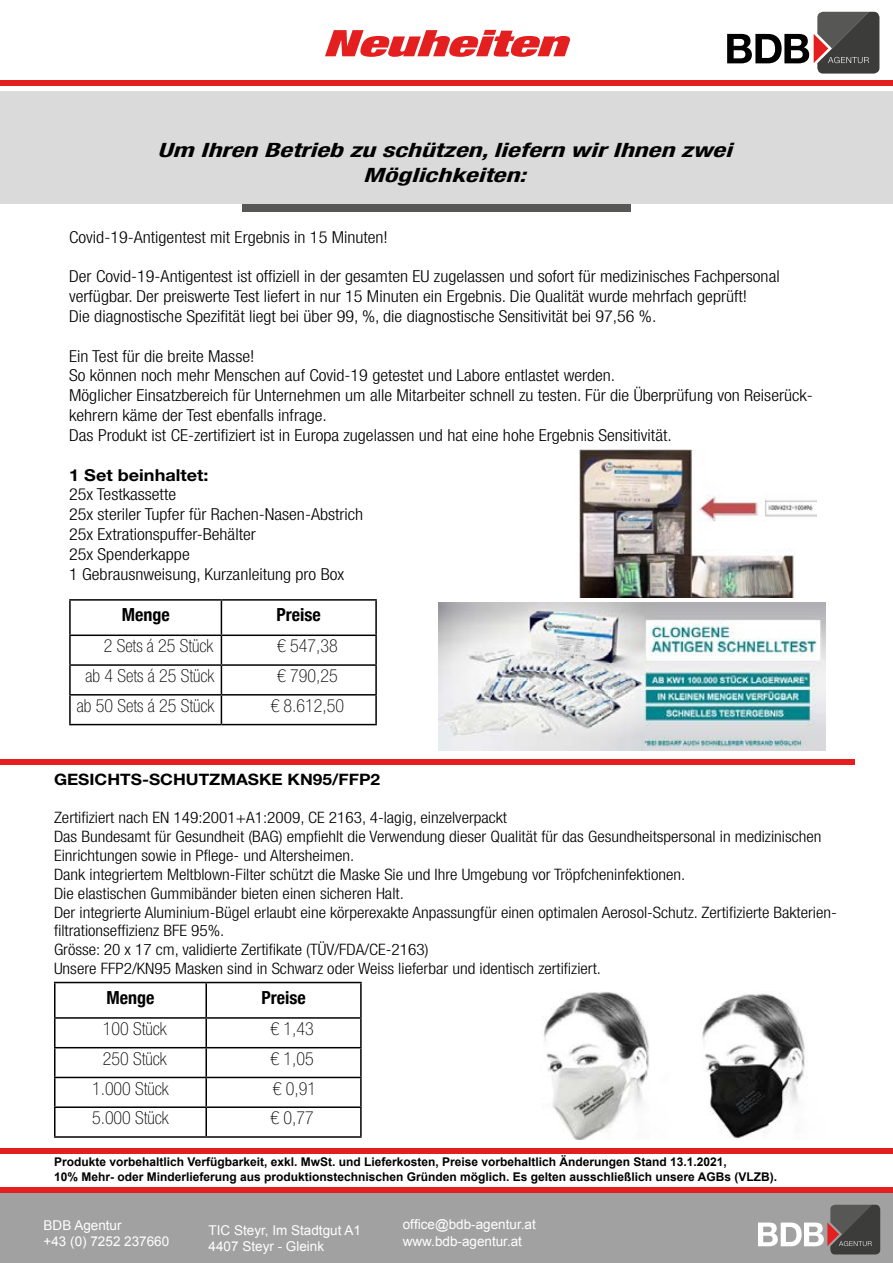
<style>
.page{position:relative;width:893px;height:1263px;background:#fff}
.page>*{position:absolute;margin:0;border:0;box-sizing:border-box;transform-origin:0 0}
.t1{font:italic 900 condensed 36.6px "Helvetica Neue LT Std";color:#e41f1f;scale:1.6 1}
.t2{font:italic 700 condensed 19.8px/25.2px "Helvetica Neue LT Std";color:#000;text-align:center;scale:1.4 1}
.t3{font:100 condensed 18px "Helvetica Neue LT Std";color:#000}
.t4{font:700 condensed 18px "Helvetica Neue";color:#000}
.t5{font:300 condensed 16.5px/19.8px "Helvetica Neue LT Std";color:#000;scale:1.1 1}
.t6{font:700 16.5px "Helvetica Neue LT Std";color:#000;scale:1.1 1}
.t7{font:300 condensed 15.75px/18.9px "Helvetica Neue LT Std";color:#000;scale:1.1 1}
.t8{font:700 15.75px "Helvetica Neue LT Std";color:#000;scale:1.1 1}
.t9{font:13.5px/16.2px "Arial";color:#fff}
.t10{font:700 12px/14.4px "Arial";color:#000}
</style>
<div class="page">
<div style="left:1px;top:91px;width:892px;height:113px;background:#dadada"></div>
<div style="left:0;top:1193px;width:893px;height:70px;background:#a1a1a1"></div>
<div style="left:0;top:1187px;width:893px;height:6px;background:#e41f1f"></div>
<svg style="left:758px;top:1205px;width:122px;height:49px"></svg>
<hr style="left:69px;top:599px;width:152px;height:2px;background:#000">
<hr style="left:69px;top:601px;width:2px;height:33px;background:#000">
<hr style="left:221px;top:599px;width:156px;height:2px;background:#000">
<hr style="left:375px;top:601px;width:2px;height:33px;background:#000">
<hr style="left:69px;top:634px;width:152px;height:2px;background:#000">
<hr style="left:69px;top:636px;width:2px;height:28px;background:#000">
<hr style="left:221px;top:634px;width:156px;height:2px;background:#000">
<hr style="left:375px;top:636px;width:2px;height:28px;background:#000">
<hr style="left:69px;top:664px;width:152px;height:2px;background:#000">
<hr style="left:69px;top:666px;width:2px;height:28px;background:#000">
<hr style="left:221px;top:664px;width:156px;height:2px;background:#000">
<hr style="left:375px;top:666px;width:2px;height:28px;background:#000">
<hr style="left:69px;top:694px;width:152px;height:1px;background:#000">
<hr style="left:69px;top:695px;width:2px;height:29px;background:#000">
<hr style="left:221px;top:694px;width:156px;height:1px;background:#000">
<hr style="left:375px;top:695px;width:2px;height:29px;background:#000">
<hr style="left:69px;top:724px;width:152px;height:1px;background:#000">
<hr style="left:221px;top:724px;width:156px;height:1px;background:#000">
<svg style="left:70px;top:599px;width:306px;height:125px"></svg>
<div style="left:0;top:81px;width:893px;height:5px;background:#e41f1f"></div>
<svg style="left:727px;top:12px;width:152px;height:62px"></svg>
<img style="left:438px;top:603px;width:388px;height:148px">
<div style="left:0;top:760px;width:855px;height:5px;background:#e41f1f"></div>
<hr style="left:54px;top:982px;width:152px;height:1px;background:#000">
<hr style="left:54px;top:983px;width:2px;height:34px;background:#000">
<hr style="left:206px;top:982px;width:156px;height:1px;background:#000">
<hr style="left:360px;top:983px;width:2px;height:34px;background:#000">
<hr style="left:54px;top:1017px;width:152px;height:2px;background:#000">
<hr style="left:54px;top:1019px;width:2px;height:28px;background:#000">
<hr style="left:206px;top:1017px;width:156px;height:2px;background:#000">
<hr style="left:205px;top:1019px;width:2px;height:28px;background:#000">
<hr style="left:360px;top:1019px;width:2px;height:28px;background:#000">
<hr style="left:54px;top:1047px;width:152px;height:1px;background:#000">
<hr style="left:54px;top:1048px;width:2px;height:29px;background:#000">
<hr style="left:206px;top:1047px;width:156px;height:1px;background:#000">
<hr style="left:205px;top:1048px;width:2px;height:29px;background:#000">
<hr style="left:360px;top:1048px;width:2px;height:29px;background:#000">
<hr style="left:54px;top:1077px;width:152px;height:1px;background:#000">
<hr style="left:54px;top:1078px;width:2px;height:28px;background:#000">
<hr style="left:206px;top:1077px;width:156px;height:1px;background:#000">
<hr style="left:205px;top:1078px;width:2px;height:28px;background:#000">
<hr style="left:360px;top:1078px;width:2px;height:28px;background:#000">
<hr style="left:54px;top:1106px;width:152px;height:2px;background:#000">
<hr style="left:54px;top:1108px;width:2px;height:28px;background:#000">
<hr style="left:206px;top:1106px;width:156px;height:2px;background:#000">
<hr style="left:205px;top:1108px;width:2px;height:28px;background:#000">
<hr style="left:360px;top:1108px;width:2px;height:28px;background:#000">
<hr style="left:54px;top:1136px;width:152px;height:2px;background:#000">
<hr style="left:206px;top:1136px;width:156px;height:2px;background:#000">
<svg style="left:55px;top:981px;width:306px;height:49px"></svg>
<img style="left:542px;top:991px;width:108px;height:148px">
<img style="left:702px;top:993px;width:103px;height:146px">
<div style="left:0;top:1149px;width:893px;height:5px;background:#e41f1f"></div>
<div style="left:243px;top:204px;width:388px;height:7px;background:#575756"></div>
<img style="left:580px;top:449px;width:236px;height:148px">
<h1 class="t1" style="left:322px;top:20px;width:154px">Neuheiten</h1>
<p class="t2" style="left:158px;top:137px;width:412px">Um Ihren Betrieb zu schützen, liefern wir Ihnen zwei<br>Möglichkeiten:</p>
<p class="t5" style="left:69px;top:227px;width:291px">Covid-19-Antigentest mit Ergebnis in 15 Minuten!</p>
<p class="t5" style="left:69px;top:267px;width:647px">Der Covid-19-Antigentest ist offiziell in der gesamten EU zugelassen und sofort für medizinisches Fachpersonal verfügbar. Der preiswerte Test liefert in nur 15 Minuten ein Ergebnis. Die Qualität wurde mehrfach geprüft!<br>Die diagnostische Spezifität liegt bei über 99, %, die diagnostische Sensitivität bei 97,56 %.</p>
<p class="t5" style="left:69px;top:346px;width:678px">Ein Test für die breite Masse!<br>So können noch mehr Menschen auf Covid-19 getestet und Labore entlastet werden.<br>Möglicher Einsatzbereich für Unternehmen um alle Mitarbeiter schnell zu testen. Für die Überprüfung von Reiserück&shy;kehrern käme der Test ebenfalls infrage.<br>Das Produkt ist CE-zertifiziert ist in Europa zugelassen und hat eine hohe Ergebnis Sensitivität.</p>
<p class="t6" style="left:69px;top:464px;width:128px">1 Set beinhaltet:</p>
<p class="t5" style="left:69px;top:484px;width:269px">25x Testkassette<br>25x steriler Tupfer für Rachen-Nasen-Abstrich<br>25x Extrationspuffer-Behälter<br>25x Spenderkappe<br>1 Gebrausnweisung, Kurzanleitung pro Box</p>
<p class="t4" style="left:122px;top:600px;width:49px">Menge</p>
<p class="t4" style="left:277px;top:600px;width:46px">Preise</p>
<p class="t3" style="left:104px;top:636px;width:111px">2 Sets á 25 Stück</p>
<p class="t3" style="left:277px;top:636px;width:62px">€ 547,38</p>
<p class="t3" style="left:86px;top:666px;width:130px">ab 4 Sets á 25 Stück</p>
<p class="t3" style="left:277px;top:666px;width:62px">€ 790,25</p>
<p class="t3" style="left:77px;top:695px;width:139px">ab 50 Sets á 25 Stück</p>
<p class="t3" style="left:271px;top:695px;width:75px">€ 8.612,50</p>
<p class="t8" style="left:54px;top:770px;width:298px">GESICHTS-SCHUTZMASKE KN95/FFP2</p>
<p class="t7" style="left:54px;top:808px;width:713px">Zertifiziert nach EN 149:2001+A1:2009, CE 2163, 4-lagig, einzelverpackt<br>Das Bundesamt für Gesundheit (BAG) empfiehlt die Verwendung dieser Qualität für das Gesundheitspersonal in medizinischen Einrichtungen sowie in Pflege- und Altersheimen.<br>Dank integriertem Meltblown-Filter schützt die Maske Sie und Ihre Umgebung vor Tröpfcheninfektionen.<br>Die elastischen Gummibänder bieten einen sicheren Halt.<br>Der integrierte Aluminium-Bügel erlaubt eine körperexakte Anpassungfür einen optimalen Aerosol-Schutz. Zertifizierte Bakterien&shy;filtrationseffizienz BFE 95%.<br>Grösse: 20 x 17 cm, validierte Zertifikate (TÜV/FDA/CE-2163)<br>Unsere FFP2/KN95 Masken sind in Schwarz oder Weiss lieferbar und identisch zertifiziert.</p>
<p class="t4" style="left:106px;top:983px;width:49px">Menge</p>
<p class="t4" style="left:261px;top:983px;width:46px">Preise</p>
<p class="t3" style="left:103px;top:1018px;width:65px">100 Stück</p>
<p class="t3" style="left:271px;top:1018px;width:45px">€ 1,43</p>
<p class="t3" style="left:103px;top:1048px;width:65px">250 Stück</p>
<p class="t3" style="left:271px;top:1048px;width:45px">€ 1,05</p>
<p class="t3" style="left:92px;top:1078px;width:78px">1.000 Stück</p>
<p class="t3" style="left:273px;top:1078px;width:45px">€ 0,91</p>
<p class="t3" style="left:92px;top:1108px;width:78px">5.000 Stück</p>
<p class="t3" style="left:271px;top:1108px;width:45px">€ 0,77</p>
<p class="t10" style="left:54px;top:1155px;width:725px">Produkte vorbehaltlich Verfügbarkeit, exkl. MwSt. und Lieferkosten, Preise vorbehaltlich Änderungen Stand 13.1.2021,<br>10% Mehr- oder Minderlieferung aus produktionstechnischen Gründen möglich. Es gelten ausschließlich unsere AGBs (VLZB).</p>
<p class="t9" style="left:44px;top:1217px;width:127px">BDB Agentur<br>+43 (0) 7252 237660</p>
<p class="t9" style="left:209px;top:1222px;width:154px">TIC Steyr, Im Stadtgut A1<br>4407 Steyr - Gleink</p>
<p class="t9" style="left:403px;top:1217px;width:135px">office@bdb-agentur.at www.bdb-agentur.at</p>
</div>
